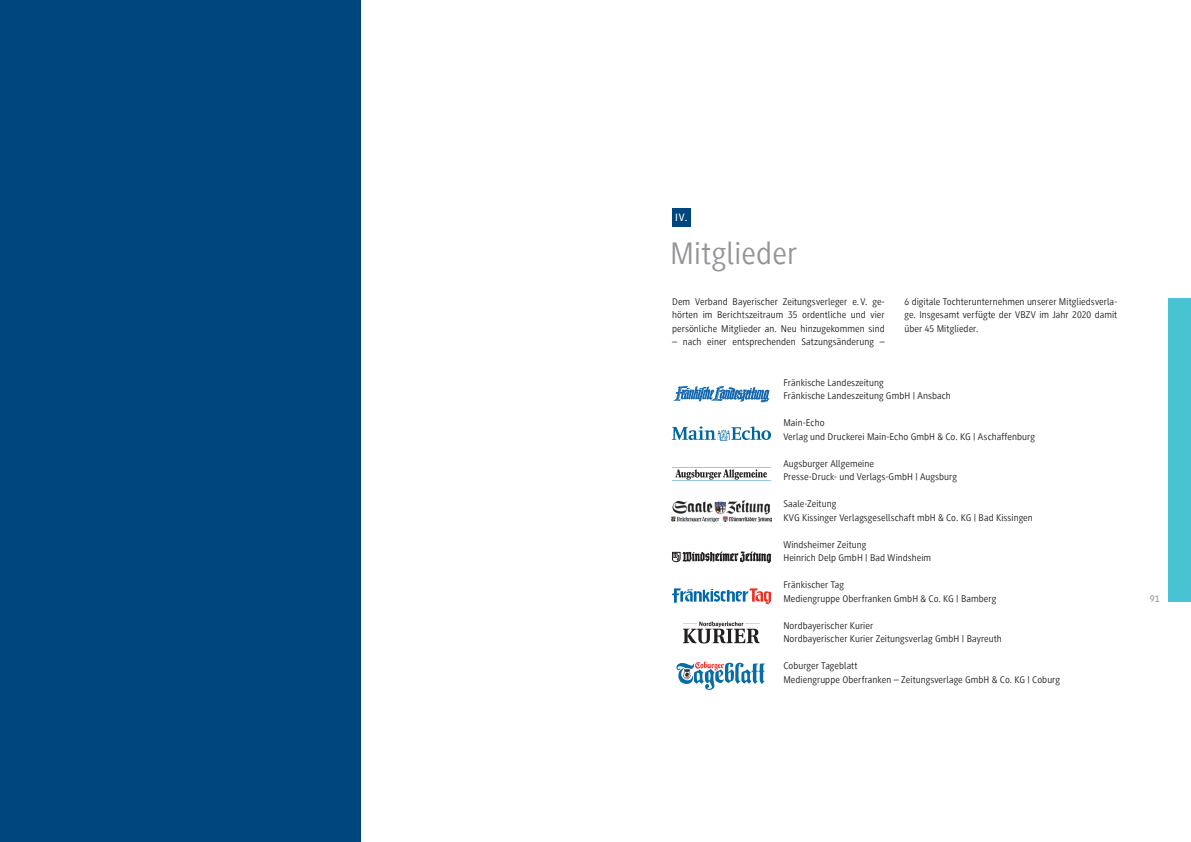
<style>
.page{position:relative;width:1191px;height:842px;background:#fff}
.page>*{position:absolute;margin:0;border:0;box-sizing:border-box;transform-origin:0 0}
.t1{font:32px "Generis Sans Com";letter-spacing:.01em;color:#939598}
.t2{font:500 11px "Generis Sans Com";color:#fff}
.t3{font:10px/13.5px "Generis Sans Com";letter-spacing:.005em;color:#231f20}
.t4{font:500 10px "Generis Sans Com";color:#939598}
</style>
<div class="page">
<div style="left:1168px;top:298px;width:23px;height:304px;background:#47c3d2"></div>
<div style="left:0;top:0;width:361px;height:842px;background:#00467e"></div>
<div style="left:672px;top:208px;width:18px;height:18px;background:#00467e"></div>
<img style="left:674px;top:386px;width:95px;height:17px">
<svg style="left:672px;top:426px;width:99px;height:15px"></svg>
<hr style="left:672px;top:468px;width:99px;height:1px;background:#007dad">
<hr style="left:672px;top:480px;width:99px;height:1px;background:#007dad">
<svg style="left:675px;top:469px;width:92px;height:11px"></svg>
<img style="left:672px;top:500px;width:99px;height:22px">
<svg style="left:672px;top:551px;width:99px;height:12px"></svg>
<svg style="left:672px;top:588px;width:99px;height:16px"></svg>
<img style="left:683px;top:621px;width:77px;height:22px">
<svg style="left:676px;top:661px;width:89px;height:29px"></svg>
<p class="t2" style="left:675px;top:212px;width:14px">IV.</p>
<h1 class="t1" style="left:670px;top:236px;width:129px">Mitglieder</h1>
<p class="t3" style="left:672px;top:295px;width:214px;text-align:justify">Dem Verband Bayerischer Zeitungsverleger e. V. ge&shy;hörten im Berichtszeitraum 35 ordentliche und vier persönliche Mitglieder an. Neu hinzugekommen sind</p>
<p class="t3" style="left:672px;top:335px;width:214px">– nach einer entsprechenden Satzungsänderung –</p>
<p class="t3" style="left:904px;top:295px;width:214px;text-align:justify">6 digitale Tochterunternehmen unserer Mitgliedsverla&shy;ge. Insgesamt verfügte der VBZV im Jahr 2020 damit über 45 Mitglieder.</p>
<p class="t3" style="left:783px;top:376px;width:169px">Fränkische Landeszeitung<br>Fränkische Landeszeitung GmbH | Ansbach</p>
<p class="t3" style="left:783px;top:416px;width:253px">Main-Echo<br>Verlag und Druckerei Main-Echo GmbH &amp; Co. KG | Aschaffenburg</p>
<p class="t3" style="left:783px;top:457px;width:175px">Augsburger Allgemeine<br>Presse-Druck- und Verlags-GmbH | Augsburg</p>
<p class="t3" style="left:783px;top:497px;width:251px">Saale-Zeitung<br>KVG Kissinger Verlagsgesellschaft mbH &amp; Co. KG | Bad Kissingen</p>
<p class="t3" style="left:783px;top:538px;width:149px">Windsheimer Zeitung<br>Heinrich Delp GmbH | Bad Windsheim</p>
<p class="t3" style="left:783px;top:578px;width:214px">Fränkischer Tag<br>Mediengruppe Oberfranken GmbH &amp; Co. KG | Bamberg</p>
<p class="t3" style="left:783px;top:619px;width:220px">Nordbayerischer Kurier<br>Nordbayerischer Kurier Zeitungsverlag GmbH | Bayreuth</p>
<p class="t3" style="left:783px;top:659px;width:278px">Coburger Tageblatt<br>Mediengruppe Oberfranken – Zeitungsverlage GmbH &amp; Co. KG | Coburg</p>
<p class="t4" style="left:1149px;top:593px;width:11px">91</p>
</div>
